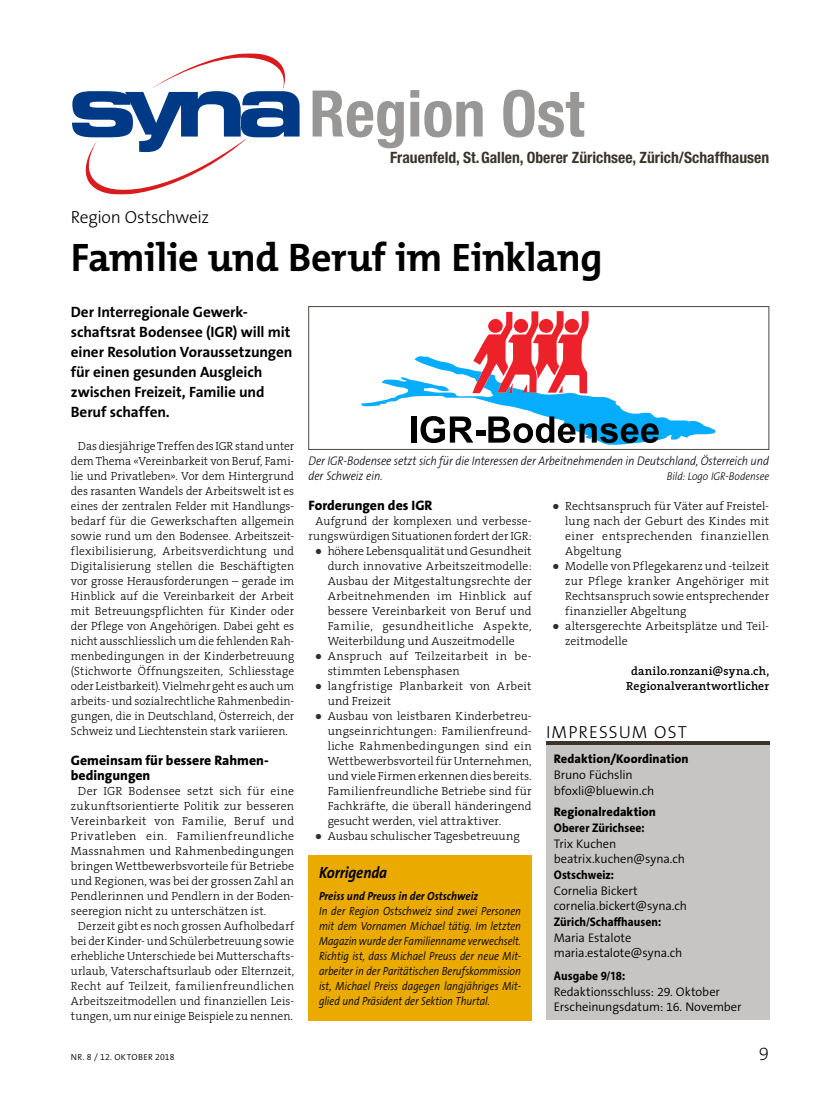
<style>
.page{position:relative;width:833px;height:1099px;background:#fff}
.page>*{position:absolute;margin:0;border:0;box-sizing:border-box;transform-origin:0 0}
.t1{font:700 condensed 64.38px "Helvetica Neue LT Std";color:#999795}
.t2{font:700 40px "The Mix B W7";letter-spacing:-.015em;color:#000}
.t3{font:200 18.75px "The Sans B W2";color:#000}
.t4{font:300 17.5px "The Sans B W3";letter-spacing:-.005em;color:#000}
.t5{font:300 17.5px "The Sans B W3";letter-spacing:.065em;color:#000}
.t6{font:italic 700 16.25px "The Sans B W7";letter-spacing:-.005em;color:#000;scale:.9 1}
.t7{font:700 condensed 15.62px "Helvetica Neue";color:#3b342b}
.t8{font:700 15px/20px "The Sans B W7";letter-spacing:-.005em;color:#000}
.t9{font:800 13.75px/15px "The Sans B W8";color:#000}
.t10{font:300 12.5px/15.6px "The Sans B W4";letter-spacing:-.01em;color:#000}
.t11{font:italic 300 12.5px/15px "The Sans B W3";letter-spacing:-.01em;color:#000;scale:.9 1}
.t12{font:700 12.5px "Myriad Pro";letter-spacing:.005em;color:#000;scale:.9 1}
.t13{font:800 12.5px "The Sans B W8";letter-spacing:.005em;color:#000}
.t14{font:300 11.88px/15px "The Serif B W3";letter-spacing:.01em;color:#000;text-align:center}
.t15{font:italic 300 11.88px/15px "The Sans B W4";letter-spacing:-.005em;color:#000;text-align:justify;scale:.87 1}
.t16{font:300 11.88px "The Serif B W3";letter-spacing:.03em;color:#000}
.t17{font:300 11.88px "The Serif B W3";letter-spacing:.04em;color:#000}
.t18{font:600 11.88px/15px "The Serif B W6";letter-spacing:.015em;color:#000;text-align:center}
.t19{font:italic 700 11.88px "The Sans B W7";letter-spacing:.005em;color:#000;scale:.9 1}
.t20{font:italic 300 11.25px "The Sans B W3";color:#000;scale:.9 1}
.t21{font:300 8.75px "The Sans B W4";letter-spacing:.03em;color:#000}
</style>
<div class="page">
<svg style="left:72px;top:53px;width:228px;height:141px"></svg>
<svg style="left:361px;top:311px;width:354px;height:134px"></svg>
<div style="left:308px;top:306px;width:461px;height:144px;border:1px solid #4e4842"></div>
<div style="left:546px;top:741px;width:223px;height:279px;background:#c6c5c4"></div>
<hr style="left:546px;top:741px;width:223px;height:4px;background:#3b342b">
<div style="left:308px;top:855px;width:223px;height:165px;background:#eaaa00"></div>
<h1 class="t1" style="left:309px;top:75px;width:276px">Region Ost</h1>
<h3 class="t7" style="left:390px;top:148px;width:381px">Frauenfeld, St.Gallen, Oberer Zürichsee, Zürich/Schaffhausen</h3>
<h3 class="t4" style="left:71px;top:205px;width:140px">Region Ostschweiz</h3>
<h2 class="t2" style="left:71px;top:232px;width:533px">Familie und Beruf im Einklang</h2>
<p class="t8" style="left:71px;top:302px;width:223px">Der Interregionale Gewerk&shy;schaftsrat Bodensee (IGR) will mit einer Resolution Voraussetzungen für einen gesunden Ausgleich zwischen Freizeit, Familie und<br>Beruf schaffen.</p>
<p class="t14" style="left:71px;top:438px;width:225px">Das diesjährige Treffen des IGR stand unter dem Thema «Vereinbarkeit von Beruf, Fami&shy;lie und Privatleben». Vor dem Hintergrund des rasanten Wandels der Arbeitswelt ist es eines der zentralen Felder mit Handlungs&shy;bedarf für die Gewerkschaften allgemein sowie rund um den Bodensee. Arbeitszeit&shy;flexibilisierung, Arbeitsverdichtung und Digitalisierung stellen die Beschäftigten vor grosse Herausforderungen – gerade im Hinblick auf die Vereinbarkeit der Arbeit mit Betreuungspflichten für Kinder oder der Pflege von Angehörigen. Dabei geht es nicht ausschliesslich um die fehlenden Rah&shy;menbedingungen in der Kinderbetreuung (Stichworte Öffnungszeiten, Schliesstage oder Leistbarkeit). Vielmehr geht es auch um arbeits- und sozialrechtliche Rahmenbedin&shy;gungen, die in Deutschland, Österreich, der Schweiz und Liechtenstein stark variieren.</p>
<p class="t9" style="left:71px;top:752px;width:199px">Gemeinsam für bessere Rahmen&shy;bedingungen</p>
<p class="t14" style="left:78px;top:783px;width:218px">Der IGR Bodensee setzt sich für eine</p>
<p class="t14" style="left:71px;top:798px;width:225px">zukunftsorientierte Politik zur besseren</p>
<p class="t14" style="left:71px;top:813px;width:225px">Vereinbarkeit von Familie, Beruf und</p>
<p class="t17" style="left:71px;top:828px;width:225px">Privatleben ein. Familienfreundliche</p>
<p class="t14" style="left:71px;top:843px;width:225px">Massnahmen und Rahmenbedingungen</p>
<p class="t14" style="left:71px;top:858px;width:225px">bringen Wettbewerbsvorteile für Betriebe</p>
<p class="t14" style="left:71px;top:873px;width:225px">und Regionen, was bei der grossen Zahl an</p>
<p class="t14" style="left:71px;top:888px;width:225px">Pendlerinnen und Pendlern in der Boden-</p>
<p class="t14" style="left:71px;top:903px;width:197px">seeregion nicht zu unterschätzen ist.</p>
<p class="t14" style="left:78px;top:918px;width:218px">Derzeit gibt es noch grossen Aufholbedarf</p>
<p class="t14" style="left:71px;top:933px;width:225px">bei der Kinder- und Schülerbetreuung sowie</p>
<p class="t14" style="left:71px;top:948px;width:224px">erhebliche Unterschiede bei Mutterschafts-</p>
<p class="t14" style="left:71px;top:963px;width:225px">urlaub, Vaterschaftsurlaub oder Elternzeit,</p>
<p class="t16" style="left:71px;top:978px;width:225px">Recht auf Teilzeit, familienfreundlichen</p>
<p class="t14" style="left:71px;top:993px;width:225px">Arbeitszeitmodellen und finanziellen Leis-</p>
<p class="t14" style="left:71px;top:1008px;width:224px">tungen, um nur einige Beispiele zu nennen.</p>
<p class="t11" style="left:308px;top:453px;width:513px">Der IGR-Bodensee setzt sich für die Interessen der Arbeitnehmenden in Deutschland, Österreich und der Schweiz ein.</p>
<p class="t20" style="left:667px;top:469px;width:115px">Bild: Logo IGR-Bodensee</p>
<p class="t9" style="left:308px;top:497px;width:126px">Forderungen des IGR</p>
<p class="t14" style="left:315px;top:513px;width:218px">Aufgrund der komplexen und verbesse-</p>
<p class="t14" style="left:308px;top:528px;width:225px">rungswürdigen Situationen fordert der IGR:</p>
<p class="t14" style="left:328px;top:543px;width:205px">höhere Lebensqualität und Gesundheit</p>
<p class="t14" style="left:328px;top:558px;width:205px">durch innovative Arbeitszeitmodelle:</p>
<p class="t14" style="left:328px;top:573px;width:205px">Ausbau der Mitgestaltungsrechte der</p>
<p class="t14" style="left:328px;top:588px;width:205px">Arbeitnehmenden im Hinblick auf</p>
<p class="t14" style="left:328px;top:603px;width:205px">bessere Vereinbarkeit von Beruf und</p>
<p class="t17" style="left:328px;top:618px;width:205px">Familie, gesundheitliche Aspekte,</p>
<p class="t14" style="left:328px;top:633px;width:188px">Weiterbildung und Auszeitmodelle</p>
<p class="t16" style="left:328px;top:648px;width:205px">Anspruch auf Teilzeitarbeit in be-</p>
<p class="t14" style="left:328px;top:663px;width:133px">stimmten Lebensphasen</p>
<p class="t14" style="left:328px;top:678px;width:205px">langfristige Planbarkeit von Arbeit</p>
<p class="t14" style="left:328px;top:693px;width:65px">und Freizeit</p>
<p class="t14" style="left:328px;top:708px;width:205px">Ausbau von leistbaren Kinderbetreu-</p>
<p class="t14" style="left:328px;top:723px;width:205px">ungseinrichtungen: Familienfreund-</p>
<p class="t14" style="left:328px;top:738px;width:205px">liche Rahmenbedingungen sind ein</p>
<p class="t14" style="left:328px;top:753px;width:205px">Wettbewerbsvorteil für Unternehmen,</p>
<p class="t14" style="left:328px;top:768px;width:205px">und viele Firmen erkennen dies bereits.</p>
<p class="t14" style="left:328px;top:783px;width:205px">Familienfreundliche Betriebe sind für</p>
<p class="t14" style="left:328px;top:798px;width:205px">Fachkräfte, die überall händeringend</p>
<p class="t14" style="left:328px;top:813px;width:175px">gesucht werden, viel attraktiver.</p>
<p class="t14" style="left:328px;top:828px;width:194px">Ausbau schulischer Tagesbetreuung</p>
<p class="t14" style="left:565px;top:498px;width:205px;text-align:left">Rechtsanspruch für Väter auf Freistel&shy;lung nach der Geburt des Kindes mit einer entsprechenden finanziellen<br>Abgeltung<br>Modelle von Pflegekarenz und -teilzeit zur Pflege kranker Angehöriger mit<br>Rechtsanspruch sowie entsprechender finanzieller Abgeltung<br>altersgerechte Arbeitsplätze und Teil&shy;zeitmodelle</p>
<p class="t18" style="left:626px;top:663px;width:144px">danilo.ronzani@syna.ch,<br>Regionalverantwortlicher</p>
<h3 class="t5" style="left:546px;top:720px;width:143px">IMPRESSUM OST</h3>
<p class="t13" style="left:554px;top:751px;width:136px">Redaktion/Koordination</p>
<p class="t10" style="left:554px;top:767px;width:102px">Bruno Füchslin bfoxli@bluewin.ch</p>
<p class="t13" style="left:554px;top:804px;width:104px">Regionalredaktion</p>
<p class="t12" style="left:554px;top:819px;width:102px">Oberer Zürichsee:</p>
<p class="t10" style="left:554px;top:835px;width:133px">Trix Kuchen beatrix.kuchen@syna.ch</p>
<p class="t12" style="left:554px;top:866px;width:68px">Ostschweiz:</p>
<p class="t10" style="left:554px;top:882px;width:135px">Cornelia Bickert cornelia.bickert@syna.ch</p>
<p class="t12" style="left:554px;top:913px;width:121px">Zürich/Schaffhausen:</p>
<p class="t10" style="left:554px;top:929px;width:130px">Maria Estalote maria.estalote@syna.ch</p>
<p class="t12" style="left:554px;top:967px;width:81px">Ausgabe 9/18:</p>
<p class="t10" style="left:554px;top:983px;width:189px">Redaktionsschluss: 29. Oktober<br>Erscheinungsdatum: 16. November</p>
<h3 class="t6" style="left:319px;top:861px;width:77px">Korrigenda</h3>
<p class="t19" style="left:319px;top:888px;width:178px">Preiss und Preuss in der Ostschweiz</p>
<p class="t15" style="left:319px;top:903px;width:234px">In der Region Ostschweiz sind zwei Personen mit dem Vornamen Michael tätig. Im letzten Magazin wurde der Familienname verwechselt.<br>Richtig ist, dass Michael Preuss der neue Mit&shy;arbeiter in der Paritätischen Berufskommission ist, Michael Preiss dagegen langjähriges Mit&shy;glied und Präsident der Sektion Thurtal.</p>
<p class="t21" style="left:71px;top:1051px;width:105px">NR. 8 / 12. OKTOBER 2018</p>
<h3 class="t3" style="left:759px;top:1041px;width:12px">9</h3>
</div>
